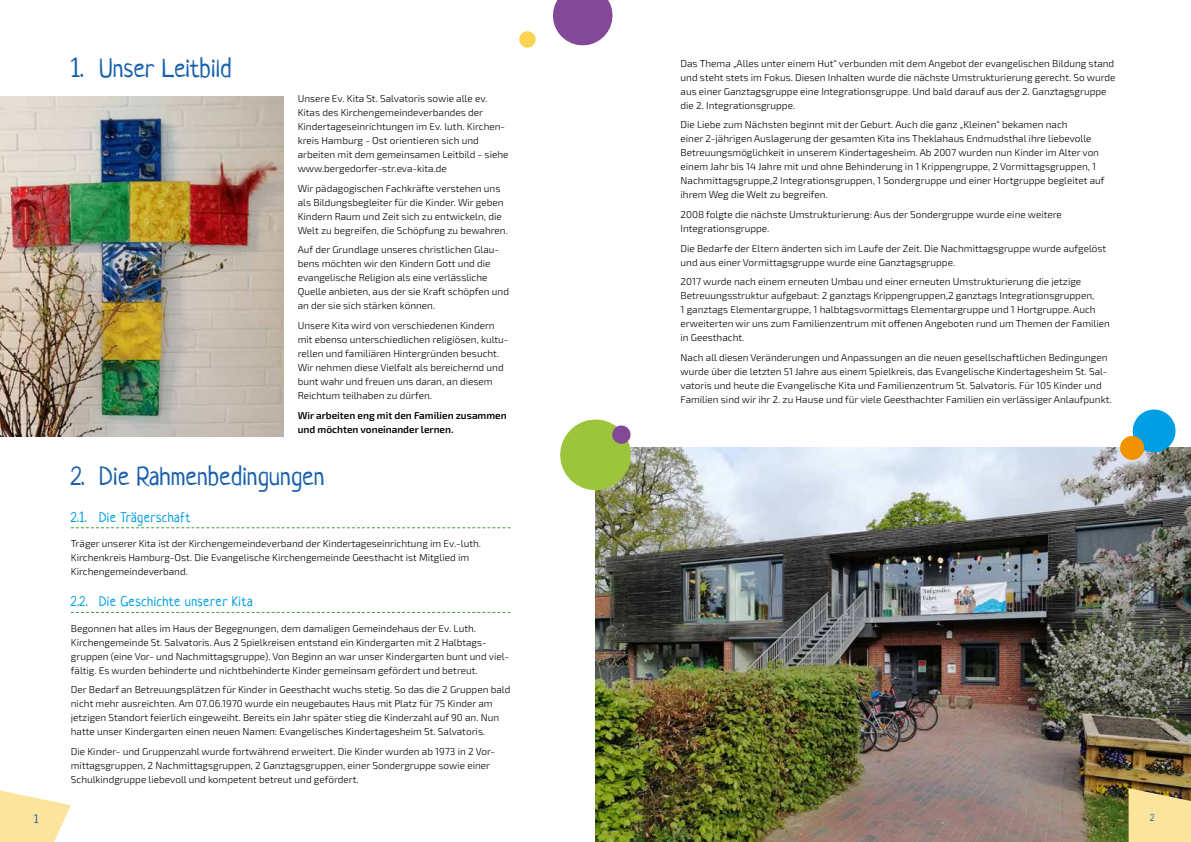
<style>
.page{position:relative;width:1191px;height:842px;background:#fff}
.page>*{position:absolute;margin:0;border:0;box-sizing:border-box;transform-origin:0 0}
.t1{font:26px "Neucha";color:#1961ac}
.t2{font:14px "Neucha";letter-spacing:.03em;color:#009fe3}
.t3{font:12px "Neucha";color:#1961ac}
.t4{font:300 10px/14px "Exo 2";color:#000}
.t5{font:600 10px/14px "Exo 2";color:#000}
.t6{font:10px "Neucha";color:#1961ac}
</style>
<div class="page">
<svg style="left:71px;top:527px;width:439px;height:1px"></svg>
<svg style="left:71px;top:612px;width:439px;height:1px"></svg>
<img style="left:0;top:96px;width:283px;height:341px">
<svg style="left:553px;top:0;width:60px;height:46px"></svg>
<svg style="left:519px;top:31px;width:17px;height:17px"></svg>
<img style="left:595px;top:448px;width:596px;height:394px">
<svg style="left:1118px;top:409px;width:60px;height:52px"></svg>
<svg style="left:560px;top:419px;width:75px;height:75px"></svg>
<svg style="left:0;top:790px;width:71px;height:52px"></svg>
<svg style="left:1128px;top:788px;width:63px;height:54px;background:#e9d08d"></svg>
<h1 class="t1" style="left:71px;top:52px;width:162px">1. Unser Leitbild</h1>
<p class="t4" style="left:298px;top:91px;width:212px">Unsere Ev. Kita St. Salvatoris sowie alle ev.<br>Kitas des Kirchengemeindeverbandes der Kindertageseinrichtungen im Ev. luth. Kirchen&shy;kreis Hamburg - Ost orientieren sich und arbeiten mit dem gemeinsamen Leitbild - siehe www.bergedorfer-str.eva-kita.de</p>
<p class="t4" style="left:298px;top:181px;width:212px">Wir pädagogischen Fachkräfte verstehen uns als Bildungsbegleiter für die Kinder. Wir geben Kindern Raum und Zeit sich zu entwickeln, die Welt zu begreifen, die Schöpfung zu bewahren.</p>
<p class="t4" style="left:298px;top:242px;width:213px">Auf der Grundlage unseres christlichen Glau&shy;bens möchten wir den Kindern Gott und die evangelische Religion als eine verlässliche Quelle anbieten, aus der sie Kraft schöpfen und an der sie sich stärken können.</p>
<p class="t4" style="left:298px;top:318px;width:212px">Unsere Kita wird von verschiedenen Kindern mit ebenso unterschiedlichen religiösen, kultu&shy;rellen und familiären Hintergründen besucht.<br>Wir nehmen diese Vielfalt als bereichernd und bunt wahr und freuen uns daran, an diesem Reichtum teilhaben zu dürfen.</p>
<p class="t5" style="left:298px;top:408px;width:210px">Wir arbeiten eng mit den Familien zusammen und möchten voneinander lernen.</p>
<h1 class="t1" style="left:71px;top:460px;width:255px">2. Die Rahmenbedingungen</h1>
<h2 class="t2" style="left:71px;top:508px;width:121px">2.1. Die Trägerschaft</h2>
<p class="t4" style="left:71px;top:536px;width:411px">Träger unserer Kita ist der Kirchengemeindeverband der Kindertageseinrichtung im Ev.-luth.<br>Kirchenkreis Hamburg-Ost. Die Evangelische Kirchengemeinde Geesthacht ist Mitglied im<br>Kirchengemeindeverband.</p>
<h2 class="t2" style="left:71px;top:593px;width:183px">2.2. Die Geschichte unserer Kita</h2>
<p class="t4" style="left:71px;top:621px;width:439px">Begonnen hat alles im Haus der Begegnungen, dem damaligen Gemeindehaus der Ev. Luth.<br>Kirchengemeinde St. Salvatoris. Aus 2 Spielkreisen entstand ein Kindergarten mit 2 Halbtags&shy;gruppen (eine Vor- und Nachmittagsgruppe). Von Beginn an war unser Kindergarten bunt und viel&shy;fältig. Es wurden behinderte und nichtbehinderte Kinder gemeinsam gefördert und betreut.</p>
<p class="t4" style="left:71px;top:682px;width:441px">Der Bedarf an Betreuungsplätzen für Kinder in Geesthacht wuchs stetig. So das die 2 Gruppen bald nicht mehr ausreichten. Am 07.06.1970 wurde ein neugebautes Haus mit Platz für 75 Kinder am jetzigen Standort feierlich eingeweiht. Bereits ein Jahr später stieg die Kinderzahl auf 90 an. Nun hatte unser Kindergarten einen neuen Namen: Evangelisches Kindertagesheim St. Salvatoris.</p>
<p class="t4" style="left:71px;top:744px;width:426px">Die Kinder- und Gruppenzahl wurde fortwährend erweitert. Die Kinder wurden ab 1973 in 2 Vor&shy;mittagsgruppen, 2 Nachmittagsgruppen, 2 Ganztagsgruppen, einer Sondergruppe sowie einer<br>Schulkindgruppe liebevoll und kompetent betreut und gefördert.</p>
<p class="t4" style="left:680px;top:56px;width:436px">Das Thema „Alles unter einem Hut“ verbunden mit dem Angebot der evangelischen Bildung stand und steht stets im Fokus. Diesen Inhalten wurde die nächste Umstrukturierung gerecht. So wurde aus einer Ganztagsgruppe eine Integrationsgruppe. Und bald darauf aus der 2. Ganztagsgruppe die 2. Integrationsgruppe.</p>
<p class="t4" style="left:680px;top:117px;width:425px">Die Liebe zum Nächsten beginnt mit der Geburt. Auch die ganz „Kleinen“ bekamen nach<br>einer 2-jährigen Auslagerung der gesamten Kita ins Theklahaus Endmudsthal ihre liebevolle Betreuungsmöglichkeit in unserem Kindertagesheim. Ab 2007 wurden nun Kinder im Alter von einem Jahr bis 14 Jahre mit und ohne Behinderung in 1 Krippengruppe, 2 Vormittagsgruppen, 1<br>Nachmittagsgruppe,2 Integrationsgruppen, 1 Sondergruppe und einer Hortgruppe begleitet auf ihrem Weg die Welt zu begreifen.</p>
<p class="t4" style="left:680px;top:207px;width:383px">2008 folgte die nächste Umstrukturierung: Aus der Sondergruppe wurde eine weitere<br>Integrationsgruppe.</p>
<p class="t4" style="left:680px;top:241px;width:427px">Die Bedarfe der Eltern änderten sich im Laufe der Zeit. Die Nachmittagsgruppe wurde aufgelöst und aus einer Vormittagsgruppe wurde eine Ganztagsgruppe.</p>
<p class="t4" style="left:680px;top:274px;width:431px">2017 wurde nach einem erneuten Umbau und einer erneuten Umstrukturierung die jetzige Betreuungsstruktur aufgebaut: 2 ganztags Krippengruppen,2 ganztags Integrationsgruppen,<br>1 ganztags Elementargruppe, 1 halbtagsvormittags Elementargruppe und 1 Hortgruppe. Auch erweiterten wir uns zum Familienzentrum mit offenen Angeboten rund um Themen der Familien in Geesthacht.</p>
<p class="t4" style="left:680px;top:350px;width:432px">Nach all diesen Veränderungen und Anpassungen an die neuen gesellschaftlichen Bedingungen wurde über die letzten 51 Jahre aus einem Spielkreis, das Evangelische Kindertagesheim St. Sal&shy;vatoris und heute die Evangelische Kita und Familienzentrum St. Salvatoris. Für 105 Kinder und Familien sind wir ihr 2. zu Hause und für viele Geesthachter Familien ein verlässiger Anlaufpunkt.</p>
<p class="t3" style="left:34px;top:811px;width:6px">1</p>
<p class="t6" style="left:1150px;top:812px;width:5px">2</p>
</div>
